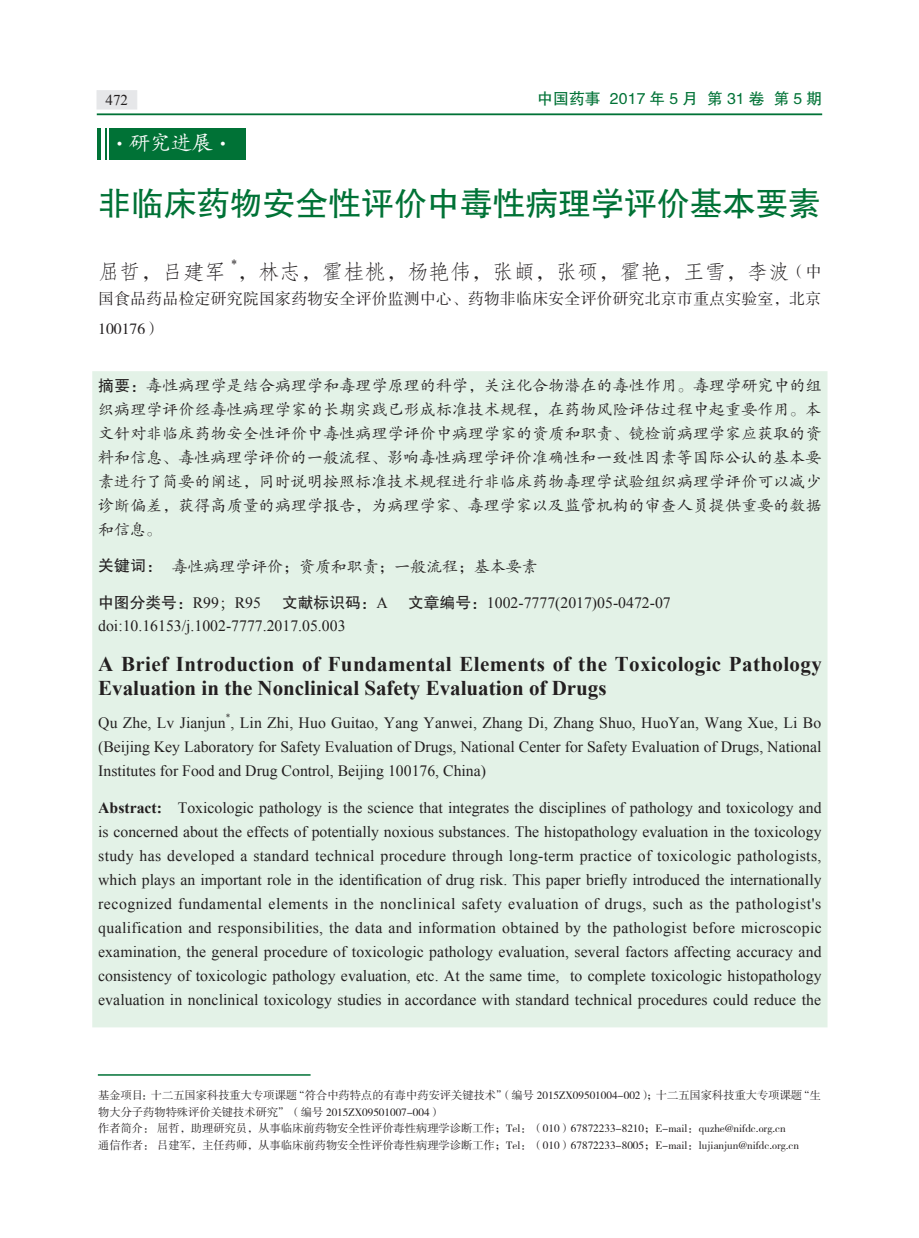
<style>
.page{position:relative;width:919px;height:1238px;background:#fff}
.page>*{position:absolute;margin:0;border:0;box-sizing:border-box;transform-origin:0 0}
.t1{font:33px "FZHTJW GB1 0";letter-spacing:-.005em;color:#007236}
.t2{font:700 21px/24px "Times New Roman";letter-spacing:.015em;color:#231f20}
.t3{font:21px "FZFSK GBK1 0";letter-spacing:.015em;color:#231f20}
.t4{font:21px "FZKTJW GB1 0";color:#fff}
.t5{font:15.9px/24px "FZKTK GBK1 0";letter-spacing:.01em;color:#231f20;text-align:justify}
.t6{font:15.75px/24px "Times New Roman";color:#231f20}
.t7{font:15.75px/30px "FZSSK GBK1 0";letter-spacing:.02em;color:#231f20}
.t8{font:15.75px "FZHTJW GB1 0";color:#231f20}
.t9{font:15.75px "FZHTJW GB1 0";letter-spacing:.01em;color:#007236}
.t10{font:15px "Times New Roman";color:#231f20}
.t11{font:12.3px "Times New Roman";color:#231f20}
.t12{font:11.25px/16.5px "FZSSK GBK1 0";color:#231f20}
.t13{font:9.15px "Times New Roman";color:#231f20}
.s1{font-family:"FZDHTJW GB1 0"}
.s2{font-family:"FZSSK GBK1 0";font-size:15.75px}
.s3{font-family:"FZHTJW GB1 0";font-size:15.75px}
.s4{font-family:"FZHTJW GB1 0"}
.s5{font-family:"Times New Roman"}
.s6{font-family:"Adobe Song Std";font-weight:300}
.s7{font-weight:700}
</style>
<div class="page">
<hr style="left:97px;top:113px;width:725px;height:2px;background:#007236">
<div style="left:97px;top:90px;width:40px;height:19px;background:#e6e7e9"></div>
<div style="left:92px;top:371px;width:736px;height:657px;background:#e3f2e7"></div>
<hr style="left:98px;top:1074px;width:212px;height:1px;background:#007236">
<div style="left:97px;top:128px;width:149px;height:31px;background:#007236"></div>
<hr style="left:101px;top:128px;width:3px;height:31px;background:#fff">
<hr style="left:107px;top:128px;width:2px;height:31px;background:#fff">
<p class="t10" style="left:106px;top:90px;width:24px">472</p>
<p class="t9" style="left:537px;top:90px;width:286px">中国药事 2017 年 5 月 第 31 卷 第 5 期</p>
<p class="t4" style="left:109px;top:132px;width:126px"><span class="s1">·</span>研究进展<span class="s1">·</span></p>
<p class="t1" style="left:98px;top:186px;width:724px">非临床药物安全性评价中毒性病理学评价基本要素</p>
<p class="t3" style="left:98px;top:260px;width:129px">屈哲，吕建军</p>
<p class="t11" style="left:231px;top:256px;width:8px">*</p>
<p class="t3" style="left:237px;top:260px;width:585px">，林志，霍桂桃，杨艳伟，张頔，张硕，霍艳，王雪，李波<span class="s2">（中</span></p>
<p class="t7" style="left:98px;top:284px;width:724px">国食品药品检定研究院国家药物安全评价监测中心、药物非临床安全评价研究北京市重点实验室，北京<br>100176）</p>
<p class="t5" style="left:98px;top:374px;width:725px"><span class="s3">摘要：</span>毒性病理学是结合病理学和毒理学原理的科学，关注化合物潜在的毒性作用。毒理学研究中的组织病理学评价经毒性病理学家的长期实践已形成标准技术规程，在药物风险评估过程中起重要作用。本文针对非临床药物安全性评价中毒性病理学评价中病理学家的资质和职责、镜检前病理学家应获取的资料和信息、毒性病理学评价的一般流程、影响毒性病理学评价准确性和一致性因素等国际公认的基本要素进行了简要的阐述，同时说明按照标准技术规程进行非临床药物毒理学试验组织病理学评价可以减少诊断偏差，获得高质量的病理学报告，为病理学家、毒理学家以及监管机构的审查人员提供重要的数据和信息。</p>
<p class="t5" style="left:98px;top:554px;width:441px"><span class="s4">关键词：</span> 毒性病理学评价；资质和职责；一般流程；基本要素</p>
<p class="t8" style="left:98px;top:593px;width:164px">中图分类号：<span class="s5">R99</span><span class="s6">；</span><span class="s5">R95</span></p>
<p class="t8" style="left:282px;top:593px;width:107px">文献标识码：<span class="s5">A</span></p>
<p class="t6" style="left:408px;top:590px;width:264px"><span class="s4">文章编号：</span>1002-7777(2017)05-0472-07</p>
<p class="t6" style="left:98px;top:613px;width:249px">doi:10.16153/j.1002-7777.2017.05.003</p>
<p class="t2" style="left:98px;top:651px;width:725px">A Brief Introduction of Fundamental Elements of the Toxicologic Pathology<br>Evaluation in the Nonclinical Safety Evaluation of Drugs</p>
<p class="t6" style="left:98px;top:710px;width:724px">Qu Zhe, Lv Jianjun , Lin Zhi, Huo Guitao, Yang Yanwei, Zhang Di, Zhang Shuo, HuoYan, Wang Xue, Li Bo</p>
<p class="t13" style="left:226px;top:711px;width:6px">*</p>
<p class="t6" style="left:98px;top:734px;width:724px">(Beijing Key Laboratory for Safety Evaluation of Drugs, National Center for Safety Evaluation of Drugs, National<br>Institutes for Food and Drug Control, Beijing 100176, China)</p>
<p class="t6" style="left:98px;top:795px;width:725px;text-align:justify"><span class="s7">Abstract:</span> Toxicologic pathology is the science that integrates the disciplines of pathology and toxicology and is concerned about the effects of potentially noxious substances. The histopathology evaluation in the toxicology study has developed a standard technical procedure through long-term practice of toxicologic pathologists, which plays an important role in the identification of drug risk. This paper briefly introduced the internationally recognized fundamental elements in the nonclinical safety evaluation of drugs, such as the pathologist's qualification and responsibilities, the data and information obtained by the pathologist before microscopic examination, the general procedure of toxicologic pathology evaluation, several factors affecting accuracy and consistency of toxicologic pathology evaluation, etc. At the same time, to complete toxicologic histopathology evaluation in nonclinical toxicology studies in accordance with standard technical procedures could reduce the</p>
<p class="t12" style="left:98px;top:1087px;width:724px">基金项目：十二五国家科技重大专项课题“符合中药特点的有毒中药安评关键技术”（编号 2015ZX09501004-002）；十二五国家科技重大专项课题“生物大分子药物特殊评价关键技术研究”（编号 2015ZX09501007-004）</p>
<p class="t12" style="left:98px;top:1120px;width:689px">作者简介： 屈哲，助理研究员，从事临床前药物安全性评价毒性病理学诊断工作；Tel：（010）67872233-8210；E-mail：quzhe@nifdc.org.cn</p>
<p class="t12" style="left:98px;top:1137px;width:702px">通信作者： 吕建军，主任药师，从事临床前药物安全性评价毒性病理学诊断工作；Tel：（010）67872233-8005；E-mail：lujianjun@nifdc.org.cn</p>
</div>
